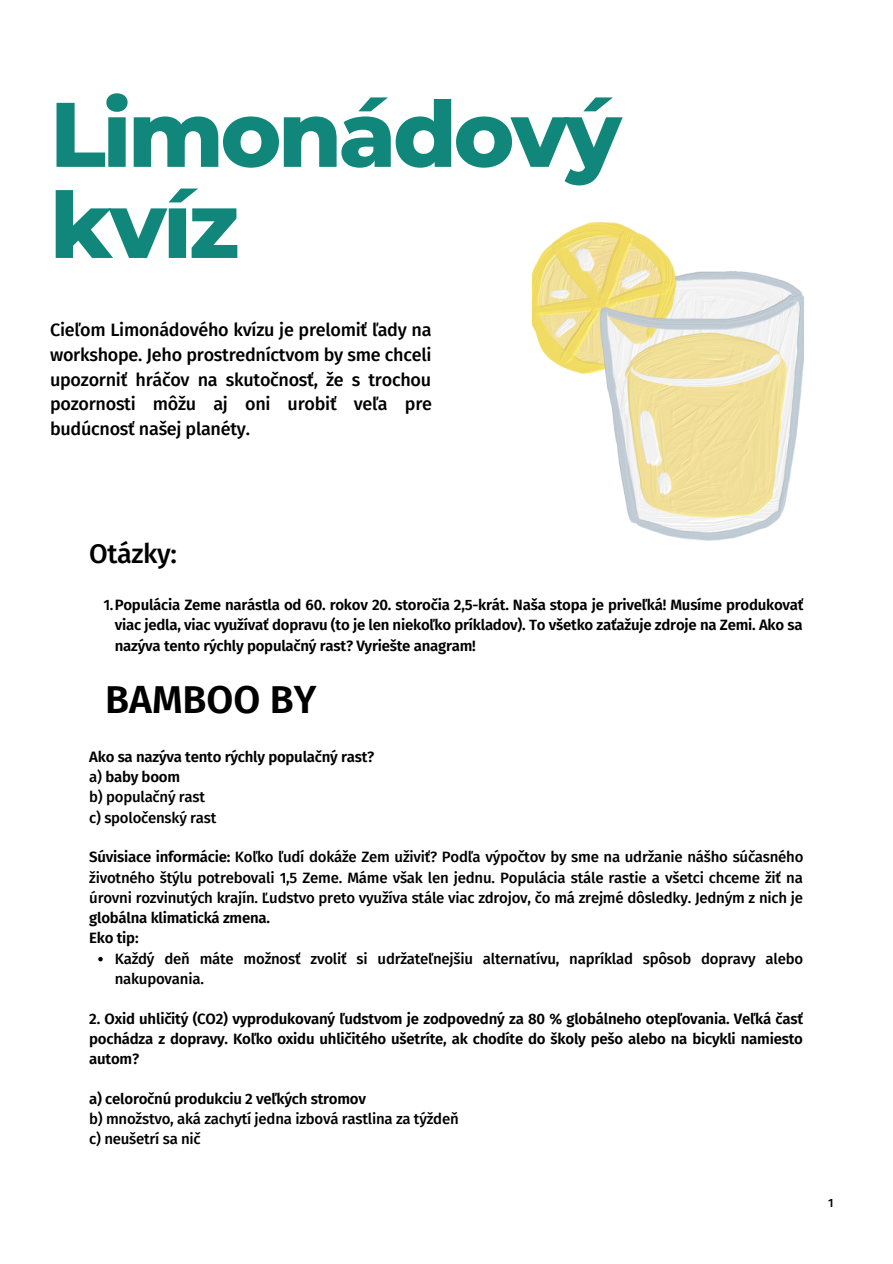
<style>
.page{position:relative;width:893px;height:1264px;background:#fff}
.page>*{position:absolute;margin:0;border:0;box-sizing:border-box;transform-origin:0 0}
.t1{font:800 91.35px/91.1px "Montserrat";letter-spacing:-.035em;color:#10877a}
.t2{font:600 39px "Fira Sans";color:#000}
.t3{font:500 27px "Fira Sans";letter-spacing:-.015em;color:#000}
.t4{font:500 18px/24.8px "Fira Sans";letter-spacing:-.015em;color:#000;text-align:justify}
.t5{font:600 15px/20.2px "Fira Sans";letter-spacing:-.015em;color:#000;text-align:justify}
.t6{font:500 15px/20.2px "Fira Sans";letter-spacing:-.015em;color:#000}
.t7{font:500 12px "Fira Sans";color:#000}
.s1{font-weight:500}
.s2{font-weight:600}
</style>
<div class="page">
<img style="left:532px;top:222px;width:271px;height:318px">
<svg style="left:98px;top:956px;width:5px;height:5px"></svg>
<h1 class="t1" style="left:50px;top:89px;width:573px">Limonádový kvíz</h1>
<p class="t4" style="left:50px;top:318px;width:383px">Cieľom Limonádového kvízu je prelomiť ľady na workshope. Jeho prostredníctvom by sme chceli upozorniť hráčov na skutočnosť, že s trochou pozornosti môžu aj oni urobiť veľa pre budúcnosť našej planéty.</p>
<h3 class="t3" style="left:89px;top:538px;width:89px">Otázky:</h3>
<p class="t5" style="left:115px;top:595px;width:690px;text-indent:-11px"><span class="s1">1.</span>Populácia Zeme narástla od 60. rokov 20. storočia 2,5-krát. Naša stopa je priveľká! Musíme produkovať viac jedla, viac využívať dopravu (to je len niekoľko príkladov). To všetko zaťažuje zdroje na Zemi. Ako sa nazýva tento rýchly populačný rast? Vyriešte anagram!</p>
<h2 class="t2" style="left:105px;top:676px;width:213px">BAMBOO BY</h2>
<p class="t5" style="left:89px;top:746px;width:286px;text-align:left">Ako sa nazýva tento rýchly populačný rast? <span class="s1">a)</span> baby boom<br><span class="s1">b) populačný rast<br>c) spoločenský rast</span></p>
<p class="t6" style="left:89px;top:847px;width:715px;text-align:justify"><span class="s2">Súvisiace informácie:</span> Koľko ľudí dokáže Zem uživiť? Podľa výpočtov by sme na udržanie nášho súčasného životného štýlu potrebovali 1,5 Zeme. Máme však len jednu. Populácia stále rastie a všetci chceme žiť na úrovni rozvinutých krajín. Ľudstvo preto využíva stále viac zdrojov, čo má zrejmé dôsledky. Jedným z nich je</p>
<p class="t5" style="left:89px;top:908px;width:182px">globálna klimatická zmena.<br>Eko tip:</p>
<p class="t6" style="left:115px;top:948px;width:690px">Každý deň máte možnosť zvoliť si udržateľnejšiu alternatívu, napríklad spôsob dopravy alebo nakupovania.</p>
<p class="t5" style="left:89px;top:1008px;width:715px">2. Oxid uhličitý (CO2) vyprodukovaný ľudstvom je zodpovedný za 80 % globálneho otepľovania. Veľká časť pochádza z dopravy. Koľko oxidu uhličitého ušetríte, ak chodíte do školy pešo alebo na bicykli namiesto autom?</p>
<p class="t5" style="left:89px;top:1088px;width:278px">a) celoročnú produkciu 2 veľkých stromov</p>
<p class="t6" style="left:89px;top:1108px;width:371px">b) množstvo, aká zachytí jedna izbová rastlina za týždeň c) neušetrí sa nič</p>
<p class="t7" style="left:828px;top:1196px;width:7px">1</p>
</div>
